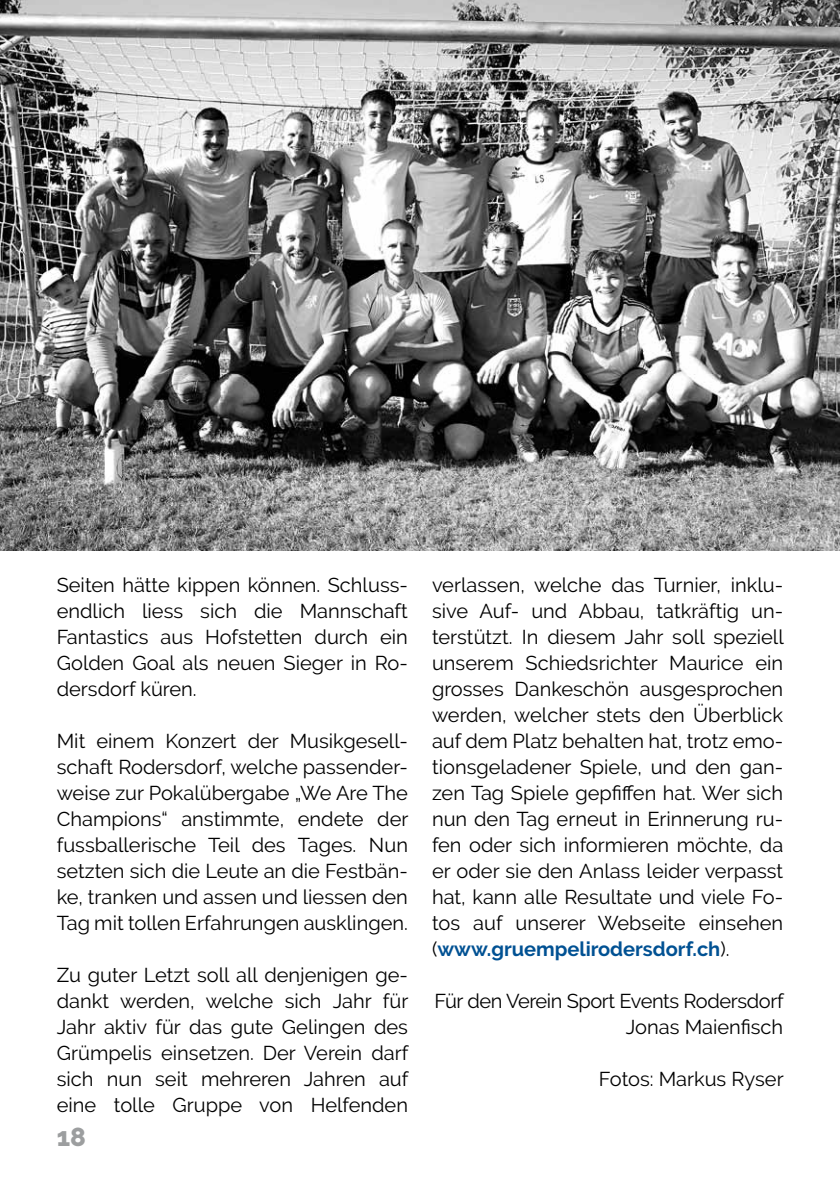
<style>
.page{position:relative;width:840px;height:1191px;background:#fff}
.page>*{position:absolute;margin:0;border:0;box-sizing:border-box;transform-origin:0 0}
.t1{font:800 26px "Raleway";color:#9c9e9f}
.t2{font:20px/26px "Raleway";color:#000;text-align:justify}
.t3{font:20px/26px "Raleway";letter-spacing:-.02em;color:#000;text-align:right}
.s1{font-weight:700;color:#005193}
</style>
<div class="page">
<img style="left:0;top:0;width:839px;height:550px">
<p class="t2" style="left:57px;top:572px;width:352px">Seiten hätte kippen können. Schluss&shy;endlich liess sich die Mannschaft Fantastics aus Hofstetten durch ein Golden Goal als neuen Sieger in Ro&shy;dersdorf küren.</p>
<p class="t2" style="left:57px;top:728px;width:353px">Mit einem Konzert der Musikgesell&shy;schaft Rodersdorf, welche passender&shy;weise zur Pokalübergabe „We Are The Champions“ anstimmte, endete der fussballerische Teil des Tages. Nun setzten sich die Leute an die Festbän&shy;ke, tranken und assen und liessen den Tag mit tollen Erfahrungen ausklingen.</p>
<p class="t2" style="left:57px;top:962px;width:353px">Zu guter Letzt soll all denjenigen ge&shy;dankt werden, welche sich Jahr für Jahr aktiv für das gute Gelingen des Grümpelis einsetzen. Der Verein darf sich nun seit mehreren Jahren auf eine tolle Gruppe von Helfenden</p>
<h1 class="t1" style="left:57px;top:1121px;width:31px">18</h1>
<p class="t2" style="left:432px;top:572px;width:353px">verlassen, welche das Turnier, inklu&shy;sive Auf- und Abbau, tatkräftig un&shy;terstützt. In diesem Jahr soll speziell unserem Schiedsrichter Maurice ein grosses Dankeschön ausgesprochen werden, welcher stets den Überblick auf dem Platz behalten hat, trotz emo&shy;tionsgeladener Spiele, und den gan&shy;zen Tag Spiele gepfiffen hat. Wer sich nun den Tag erneut in Erinnerung ru&shy;fen oder sich informieren möchte, da er oder sie den Anlass leider verpasst hat, kann alle Resultate und viele Fo&shy;tos auf unserer Webseite einsehen (<span class="s1">www.gruempelirodersdorf.ch</span>).</p>
<p class="t3" style="left:434px;top:988px;width:350px">Für den Verein Sport Events Rodersdorf<br>Jonas Maienfisch</p>
<p class="t2" style="left:598px;top:1066px;width:186px">Fotos: Markus Ryser</p>
</div>
